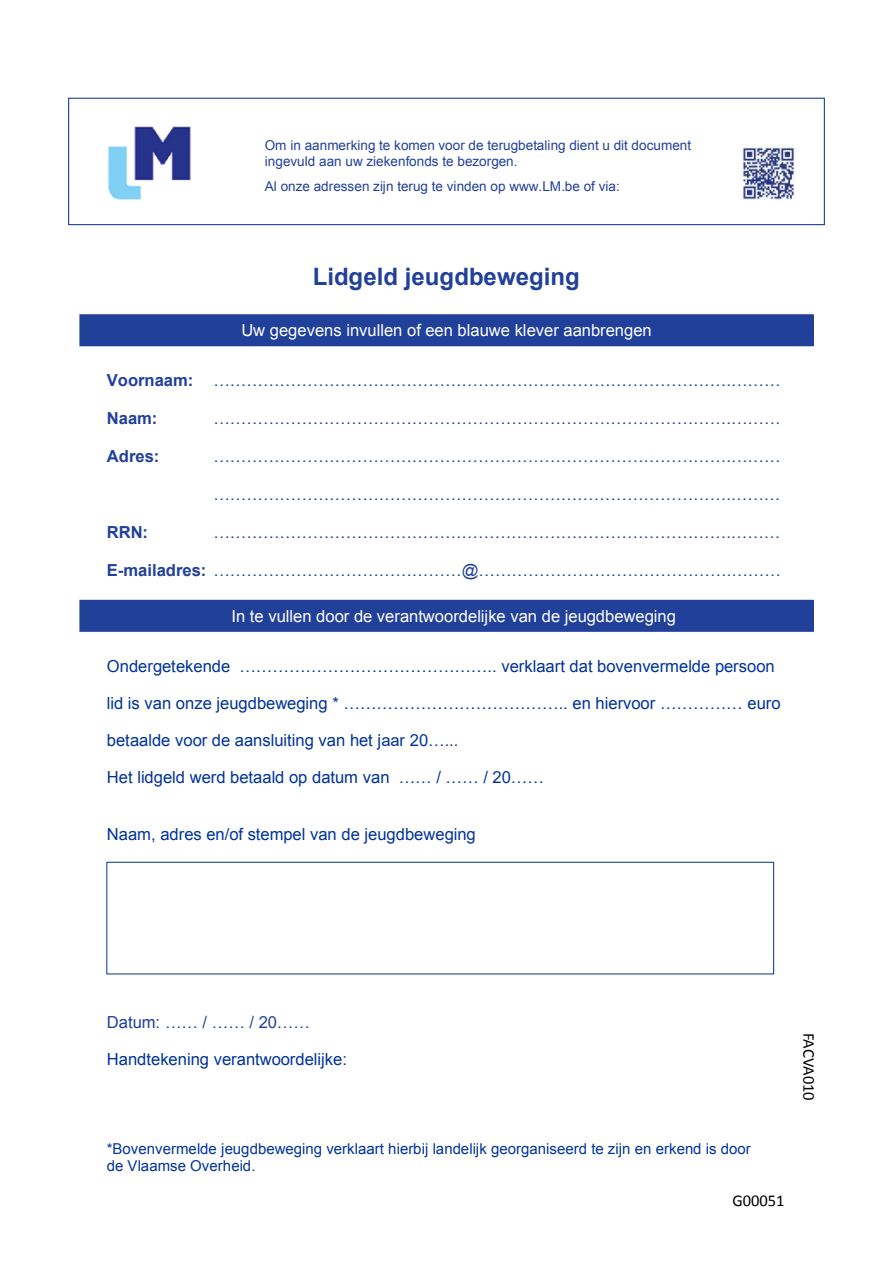
<style>
.page{position:relative;width:893px;height:1263px;background:#fff}
.page>*{position:absolute;margin:0;border:0;box-sizing:border-box;transform-origin:0 0}
.t1{font:700 24px "Arial";color:#21409a}
.t2{font:16.65px "Arial";color:#039}
.t3{font:16.65px "Arial";color:#21409a}
.t4{font:16.65px "Arial";color:#fff}
.t5{font:700 16.65px "Arial";color:#21409a}
.t6{font:16.5px "Calibri";color:#000}
.t7{font:15px/17.4px "Arial";color:#039}
.t8{font:13.5px/15.6px "Arial";letter-spacing:.005em;color:#21409a}
.s1{font-weight:700}
</style>
<div class="page">
<div style="left:80px;top:315px;width:733px;height:31px;background:#21409a"></div>
<div style="left:79px;top:314px;width:735px;height:32px;border:1px solid #21409a"></div>
<div style="left:80px;top:600px;width:733px;height:31px;background:#21409a"></div>
<div style="left:79px;top:600px;width:735px;height:32px;border:1px solid #21409a"></div>
<div style="left:68px;top:98px;width:757px;height:127px;border:1px solid #21409a"></div>
<img style="left:108px;top:126px;width:83px;height:74px">
<img style="left:741px;top:145px;width:54px;height:55px">
<p class="t8" style="left:265px;top:138px;width:428px">Om in aanmerking te komen voor de terugbetaling dient u dit document ingevuld aan uw ziekenfonds te bezorgen.</p>
<p class="t8" style="left:265px;top:178px;width:357px">Al onze adressen zijn terug te vinden op www.LM.be of via:</p>
<h1 class="t1" style="left:313px;top:260px;width:269px">Lidgeld jeugdbeweging</h1>
<p class="t4" style="left:241px;top:319px;width:412px">Uw gegevens invullen of een blauwe klever aanbrengen</p>
<p class="t3" style="left:107px;top:369px;width:675px"><span class="s1">Voornaam:</span> ………………………………………………………………………………….………</p>
<p class="t5" style="left:107px;top:407px;width:52px">Naam:</p>
<p class="t3" style="left:213px;top:407px;width:569px">………………………………………………………………………………….………</p>
<p class="t5" style="left:107px;top:445px;width:54px">Adres:</p>
<p class="t3" style="left:213px;top:445px;width:569px">………………………………………………………………………………….………</p>
<p class="t3" style="left:213px;top:483px;width:569px">………………………………………………………………………………….………</p>
<p class="t5" style="left:107px;top:521px;width:43px">RRN:</p>
<p class="t3" style="left:213px;top:521px;width:569px">………………………………………………………………………………….………</p>
<p class="t3" style="left:107px;top:559px;width:676px"><span class="s1">E-mailadres:</span> ………………………………………@……………………………………….………</p>
<p class="t4" style="left:231px;top:605px;width:446px">In te vullen door de verantwoordelijke van de jeugdbeweging</p>
<p class="t2" style="left:107px;top:655px;width:669px">Ondergetekende ……………………………………….. verklaart dat bovenvermelde persoon</p>
<p class="t2" style="left:107px;top:692px;width:675px">lid is van onze jeugdbeweging * ………………………………….. en hiervoor …………… euro</p>
<p class="t2" style="left:107px;top:729px;width:353px">betaalde voor de aansluiting van het jaar 20…...</p>
<p class="t2" style="left:107px;top:766px;width:439px">Het lidgeld werd betaald op datum van …… / …… / 20……</p>
<p class="t2" style="left:107px;top:823px;width:370px">Naam, adres en/of stempel van de jeugdbeweging</p>
<p class="t3" style="left:107px;top:1011px;width:205px">Datum: …… / …… / 20……</p>
<p class="t2" style="left:107px;top:1048px;width:242px">Handtekening verantwoordelijke:</p>
<p class="t7" style="left:107px;top:1140px;width:646px">*Bovenvermelde jeugdbeweging verklaart hierbij landelijk georganiseerd te zijn en erkend is door de Vlaamse Overheid.</p>
<p class="t6" style="left:732px;top:1189px;width:54px">G00051</p>
<p class="t6" style="left:820px;top:1033px;width:70px;rotate:90deg">FACVA010</p>
</div>
